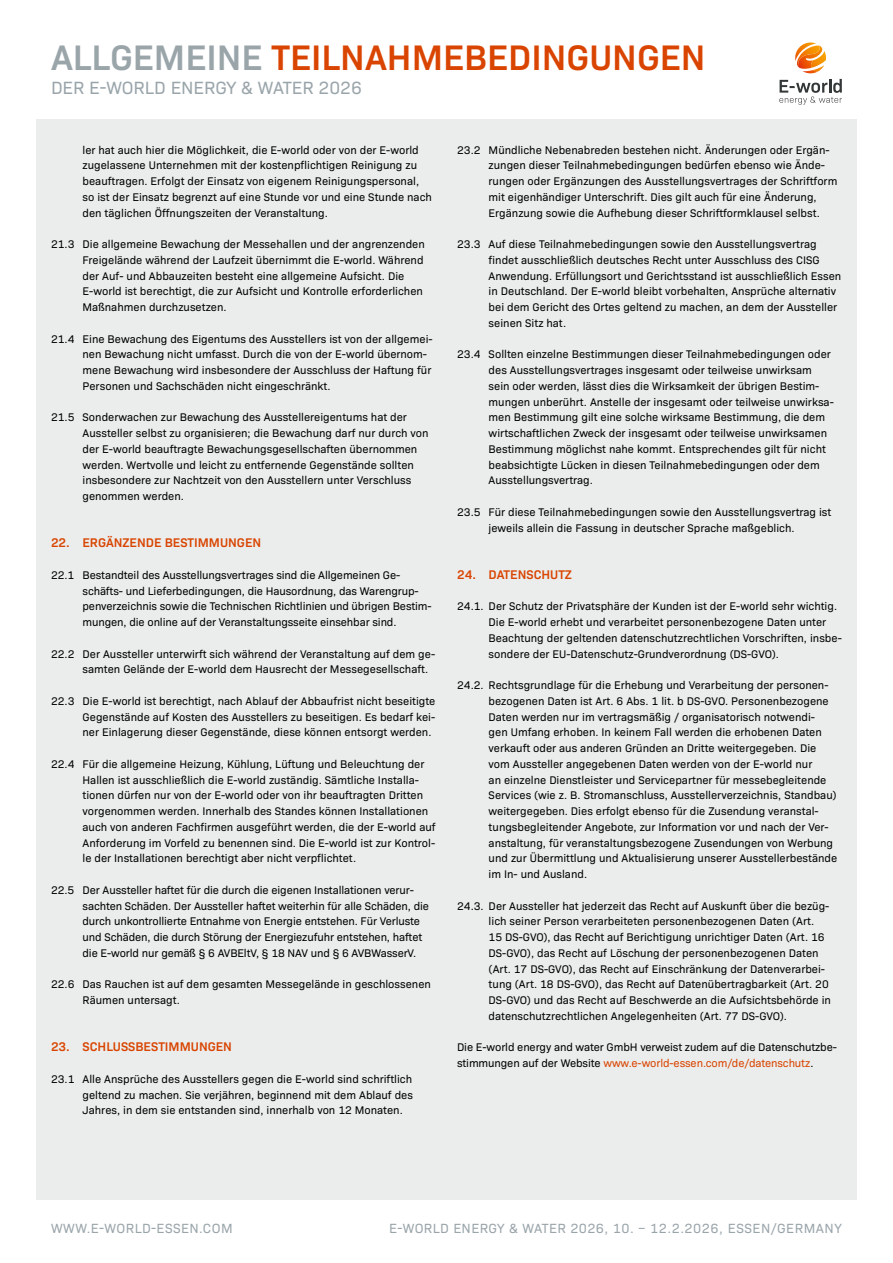
<style>
.page{position:relative;width:893px;height:1263px;background:#fff}
.page>*{position:absolute;margin:0;border:0;box-sizing:border-box;transform-origin:0 0}
.t1{font:600 36px "Bio Sans";color:#d94400}
.t2{font:18px "Bio Sans";color:#9aa5aa}
.t3{font:13.5px "Bio Sans";letter-spacing:.03em;color:#9aa5aa}
.t4{font:600 12.75px "Bio Sans";color:#d94400}
.t5{font:11.25px/15.8px "Bio Sans";color:#000}
.s1{color:#9aa5aa}
.s2{color:#d94400}
</style>
<div class="page">
<div style="left:36px;top:119px;width:821px;height:1080px;background:#ebeded"></div>
<svg style="left:795px;top:43px;width:31px;height:30px"></svg>
<svg style="left:779px;top:79px;width:63px;height:26px"></svg>
<h1 class="t1" style="left:51px;top:31px;width:656px"><span class="s1">ALLGEMEINE</span> TEILNAHMEBEDINGUNGEN</h1>
<h2 class="t2" style="left:51px;top:75px;width:312px">DER E-WORLD ENERGY &amp; WATER 2026</h2>
<p class="t5" style="left:83px;top:141px;width:351px">ler hat auch hier die Möglichkeit, die E-world oder von der E-world zugelassene Unternehmen mit der kostenpflichtigen Reinigung zu beauftragen. Erfolgt der Einsatz von eigenem Reinigungspersonal, so ist der Einsatz begrenzt auf eine Stunde vor und eine Stunde nach den täglichen Öffnungszeiten der Veranstaltung.</p>
<p class="t5" style="left:83px;top:235px;width:344px;text-indent:-32px">21.3 Die allgemeine Bewachung der Messehallen und der angrenzenden Freigelände während der Laufzeit übernimmt die E-world. Während der Auf- und Abbauzeiten besteht eine allgemeine Aufsicht. Die E-world ist berechtigt, die zur Aufsicht und Kontrolle erforderlichen Maßnahmen durchzusetzen.</p>
<p class="t5" style="left:83px;top:330px;width:352px;text-indent:-32px">21.4 Eine Bewachung des Eigentums des Ausstellers ist von der allgemei&shy;nen Bewachung nicht umfasst. Durch die von der E-world übernom&shy;mene Bewachung wird insbesondere der Ausschluss der Haftung für Personen und Sachschäden nicht eingeschränkt.</p>
<p class="t5" style="left:83px;top:409px;width:348px;text-indent:-32px">21.5 Sonderwachen zur Bewachung des Ausstellereigentums hat der Aussteller selbst zu organisieren; die Bewachung darf nur durch von der E-world beauftragte Bewachungsgesellschaften übernommen werden. Wertvolle und leicht zu entfernende Gegenstände sollten insbesondere zur Nachtzeit von den Ausstellern unter Verschluss genommen werden.</p>
<p class="t4" style="left:51px;top:533px;width:212px">22. ERGÄNZENDE BESTIMMUNGEN</p>
<p class="t5" style="left:83px;top:566px;width:351px;text-indent:-31px">22.1 Bestandteil des Ausstellungsvertrages sind die Allgemeinen Ge&shy;schäfts- und Lieferbedingungen, die Hausordnung, das Warengrup&shy;penverzeichnis sowie die Technischen Richtlinien und übrigen Bestim&shy;mungen, die online auf der Veranstaltungsseite einsehbar sind.</p>
<p class="t5" style="left:83px;top:645px;width:354px;text-indent:-31px">22.2 Der Aussteller unterwirft sich während der Veranstaltung auf dem ge&shy;samten Gelände der E-world dem Hausrecht der Messegesellschaft.</p>
<p class="t5" style="left:83px;top:692px;width:354px;text-align:justify;text-indent:-31px">22.3 Die E-world ist berechtigt, nach Ablauf der Abbaufrist nicht beseitigte Gegenstände auf Kosten des Ausstellers zu beseitigen. Es bedarf kei&shy;ner Einlagerung dieser Gegenstände, diese können entsorgt werden.</p>
<p class="t5" style="left:83px;top:755px;width:355px;text-indent:-31px">22.4 Für die allgemeine Heizung, Kühlung, Lüftung und Beleuchtung der Hallen ist ausschließlich die E-world zuständig. Sämtliche Installa&shy;tionen dürfen nur von der E-world oder von ihr beauftragten Dritten vorgenommen werden. Innerhalb des Standes können Installationen auch von anderen Fachfirmen ausgeführt werden, die der E-world auf Anforderung im Vorfeld zu benennen sind. Die E-world ist zur Kontrol&shy;le der Installationen berechtigt aber nicht verpflichtet.</p>
<p class="t5" style="left:83px;top:881px;width:348px;text-indent:-31px">22.5 Der Aussteller haftet für die durch die eigenen Installationen verur&shy;sachten Schäden. Der Aussteller haftet weiterhin für alle Schäden, die durch unkontrollierte Entnahme von Energie entstehen. Für Verluste und Schäden, die durch Störung der Energiezufuhr entstehen, haftet die E-world nur gemäß § 6 AVBEltV, § 18 NAV und § 6 AVBWasserV.</p>
<p class="t5" style="left:83px;top:976px;width:350px;text-indent:-31px">22.6 Das Rauchen ist auf dem gesamten Messegelände in geschlossenen<br>Räumen untersagt.</p>
<p class="t4" style="left:51px;top:1037px;width:183px">23. SCHLUSSBESTIMMUNGEN</p>
<p class="t5" style="left:83px;top:1070px;width:332px;text-align:justify;text-indent:-32px">23.1 Alle Ansprüche des Ausstellers gegen die E-world sind schriftlich geltend zu machen. Sie verjähren, beginnend mit dem Ablauf des Jahres, in dem sie entstanden sind, innerhalb von 12 Monaten.</p>
<p class="t5" style="left:489px;top:141px;width:350px;text-indent:-32px">23.2 Mündliche Nebenabreden bestehen nicht. Änderungen oder Ergän&shy;zungen dieser Teilnahmebedingungen bedürfen ebenso wie Ände&shy;rungen oder Ergänzungen des Ausstellungsvertrages der Schriftform mit eigenhändiger Unterschrift. Dies gilt auch für eine Änderung, Ergänzung sowie die Aufhebung dieser Schriftformklausel selbst.</p>
<p class="t5" style="left:489px;top:235px;width:354px;text-indent:-32px">23.3 Auf diese Teilnahmebedingungen sowie den Ausstellungsvertrag findet ausschließlich deutsches Recht unter Ausschluss des CISG Anwendung. Erfüllungsort und Gerichtsstand ist ausschließlich Essen in Deutschland. Der E-world bleibt vorbehalten, Ansprüche alternativ bei dem Gericht des Ortes geltend zu machen, an dem der Aussteller seinen Sitz hat.</p>
<p class="t5" style="left:489px;top:346px;width:347px;text-indent:-32px">23.4 Sollten einzelne Bestimmungen dieser Teilnahmebedingungen oder des Ausstellungsvertrages insgesamt oder teilweise unwirksam sein oder werden, lässt dies die Wirksamkeit der übrigen Bestim&shy;mungen unberührt. Anstelle der insgesamt oder teilweise unwirksa&shy;men Bestimmung gilt eine solche wirksame Bestimmung, die dem wirtschaftlichen Zweck der insgesamt oder teilweise unwirksamen Bestimmung möglichst nahe kommt. Entsprechendes gilt für nicht beabsichtigte Lücken in diesen Teilnahmebedingungen oder dem Ausstellungsvertrag.</p>
<p class="t5" style="left:457px;top:503px;width:376px;text-align:center">23.5 Für diese Teilnahmebedingungen sowie den Ausstellungsvertrag ist jeweils allein die Fassung in deutscher Sprache maßgeblich.</p>
<p class="t4" style="left:457px;top:565px;width:116px">24. DATENSCHUTZ</p>
<p class="t5" style="left:489px;top:598px;width:355px;text-indent:-32px">24.1. Der Schutz der Privatsphäre der Kunden ist der E-world sehr wichtig.<br>Die E-world erhebt und verarbeitet personenbezogene Daten unter Beachtung der geltenden datenschutzrechtlichen Vorschriften, insbe&shy;sondere der EU-Datenschutz-Grundverordnung (DS-GVO).</p>
<p class="t5" style="left:489px;top:676px;width:350px;text-indent:-32px">24.2. Rechtsgrundlage für die Erhebung und Verarbeitung der personen&shy;bezogenen Daten ist Art. 6 Abs. 1 lit. b DS-GVO. Personenbezogene Daten werden nur im vertragsmäßig / organisatorisch notwendi-<br>gen Umfang erhoben. In keinem Fall werden die erhobenen Daten verkauft oder aus anderen Gründen an Dritte weitergegeben. Die vom Aussteller angegebenen Daten werden von der E-world nur<br>an einzelne Dienstleister und Servicepartner für messebegleitende Services (wie z. B. Stromanschluss, Ausstellerverzeichnis, Standbau) weitergegeben. Dies erfolgt ebenso für die Zusendung veranstal&shy;tungsbegleitender Angebote, zur Information vor und nach der Ver&shy;anstaltung, für veranstaltungsbezogene Zusendungen von Werbung und zur Übermittlung und Aktualisierung unserer Ausstellerbestände im In- und Ausland.</p>
<p class="t5" style="left:489px;top:897px;width:344px;text-indent:-32px">24.3. Der Aussteller hat jederzeit das Recht auf Auskunft über die bezüg&shy;lich seiner Person verarbeiteten personenbezogenen Daten (Art.<br>15 DS-GVO), das Recht auf Berichtigung unrichtiger Daten (Art. 16<br>DS-GVO), das Recht auf Löschung der personenbezogenen Daten (Art. 17 DS-GVO), das Recht auf Einschränkung der Datenverarbei&shy;tung (Art. 18 DS-GVO), das Recht auf Datenübertragbarkeit (Art. 20<br>DS-GVO) und das Recht auf Beschwerde an die Aufsichtsbehörde in datenschutzrechtlichen Angelegenheiten (Art. 77 DS-GVO).</p>
<p class="t5" style="left:457px;top:1039px;width:381px">Die E-world energy and water GmbH verweist zudem auf die Datenschutzbe&shy;stimmungen auf der Website <span class="s2">www.e-world-essen.com/de/datenschutz</span>.</p>
<p class="t3" style="left:51px;top:1218px;width:183px">WWW.E-WORLD-ESSEN.COM</p>
<p class="t3" style="left:389px;top:1218px;width:454px">E-WORLD ENERGY &amp; WATER 2026, 10. – 12.2.2026, ESSEN/GERMANY</p>
</div>
